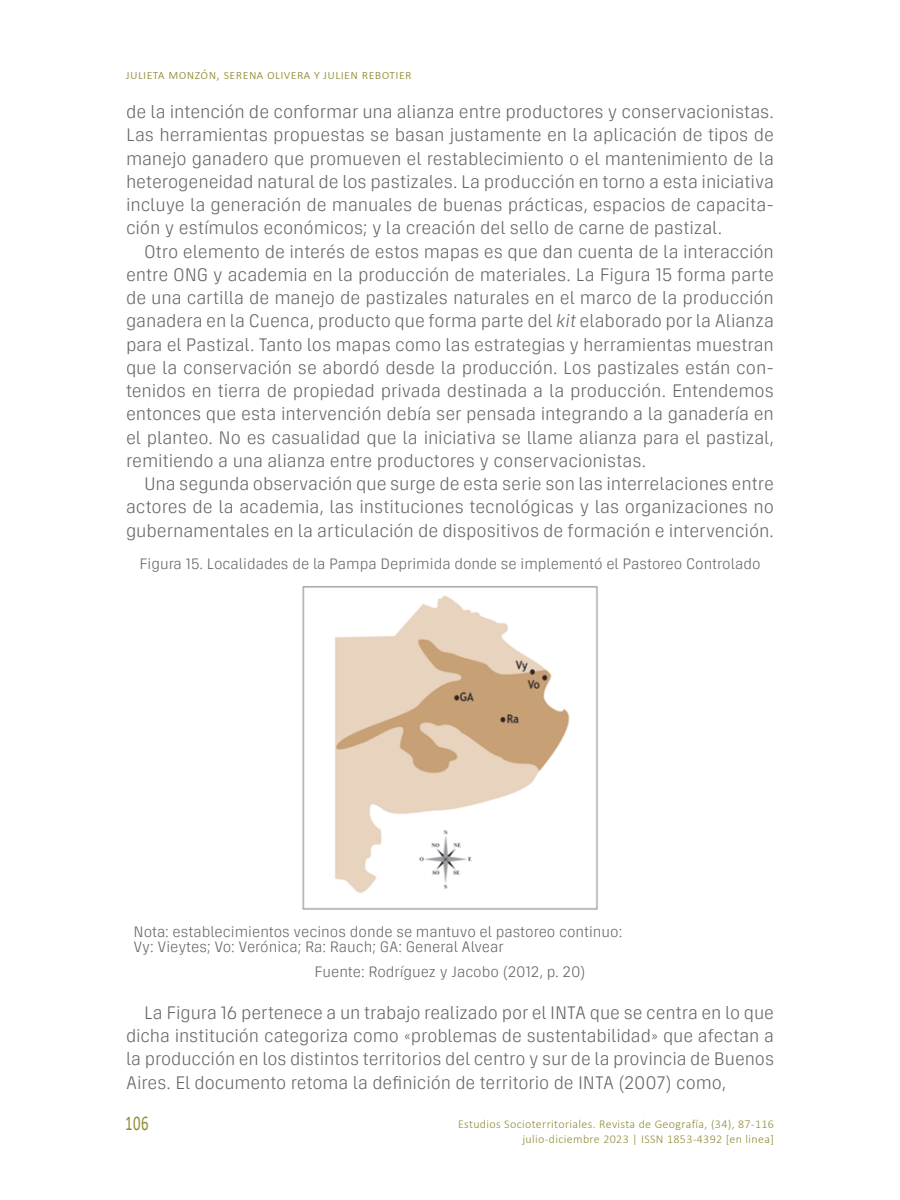
<style>
.page{position:relative;width:900px;height:1200px;background:#fff}
.page>*{position:absolute;margin:0;border:0;box-sizing:border-box;transform-origin:0 0}
.t1{font:21px "Calibri";color:#8f8b34;scale:.7 1}
.t2{font:300 18px/23.2px "Serial Premium";letter-spacing:-.005em;color:#67676a;text-align:justify}
.t3{font:300 15px/15px "Serial Premium";color:#67676a}
.t4{font:300 13.5px "Calibri";letter-spacing:.03em;color:#8f8b34}
.t5{font:300 12px/15px "Calibri";letter-spacing:.03em;color:#8f8b34;text-align:right}
.s1{font-style:italic}
</style>
<div class="page">
<img style="left:302px;top:586px;width:296px;height:324px">
<p class="t4" style="left:126px;top:67px;width:287px">julieta monzón, serena olivera y julien rebotier</p>
<p class="t2" style="left:126px;top:99px;width:650px">de la intención de conformar una alianza entre productores y conservacionistas.<br>Las herramientas propuestas se basan justamente en la aplicación de tipos de manejo ganadero que promueven el restablecimiento o el mantenimiento de la heterogeneidad natural de los pastizales. La producción en torno a esta iniciativa incluye la generación de manuales de buenas prácticas, espacios de capacita&shy;ción y estímulos económicos; y la creación del sello de carne de pastizal.</p>
<p class="t2" style="left:126px;top:239px;width:650px;text-indent:18px">Otro elemento de interés de estos mapas es que dan cuenta de la interacción entre ONG y academia en la producción de materiales. La Figura 15 forma parte de una cartilla de manejo de pastizales naturales en el marco de la producción ganadera en la Cuenca, producto que forma parte del <span class="s1">kit</span> elaborado por la Alianza para el Pastizal. Tanto los mapas como las estrategias y herramientas muestran que la conservación se abordó desde la producción. Los pastizales están con&shy;tenidos en tierra de propiedad privada destinada a la producción. Entendemos entonces que esta intervención debía ser pensada integrando a la ganadería en el planteo. No es casualidad que la iniciativa se llame alianza para el pastizal, remitiendo a una alianza entre productores y conservacionistas.</p>
<p class="t2" style="left:126px;top:471px;width:650px;text-indent:18px">Una segunda observación que surge de esta serie son las interrelaciones entre actores de la academia, las instituciones tecnológicas y las organizaciones no gubernamentales en la articulación de dispositivos de formación e intervención.</p>
<p class="t3" style="left:139px;top:556px;width:623px">Figura 15. Localidades de la Pampa Deprimida donde se implementó el Pastoreo Controlado</p>
<p class="t3" style="left:133px;top:923px;width:490px">Nota: establecimientos vecinos donde se mantuvo el pastoreo continuo:<br>Vy: Vieytes; Vo: Verónica; Ra: Rauch; GA: General Alvear</p>
<p class="t3" style="left:314px;top:964px;width:273px">Fuente: Rodríguez y Jacobo (2012, p. 20)</p>
<p class="t2" style="left:126px;top:1000px;width:650px;text-indent:18px">La Figura 16 pertenece a un trabajo realizado por el INTA que se centra en lo que dicha institución categoriza como «problemas de sustentabilidad» que afectan a la producción en los distintos territorios del centro y sur de la provincia de Buenos Aires. El documento retoma la definición de territorio de INTA (2007) como,</p>
<p class="t1" style="left:125px;top:1108px;width:35px">106</p>
<p class="t5" style="left:458px;top:1116px;width:318px">Estudios Socioterritoriales. Revista de Geografía, (34), 87-116 julio-diciembre 2023 | ISSN 1853-4392 [en linea]</p>
</div>
